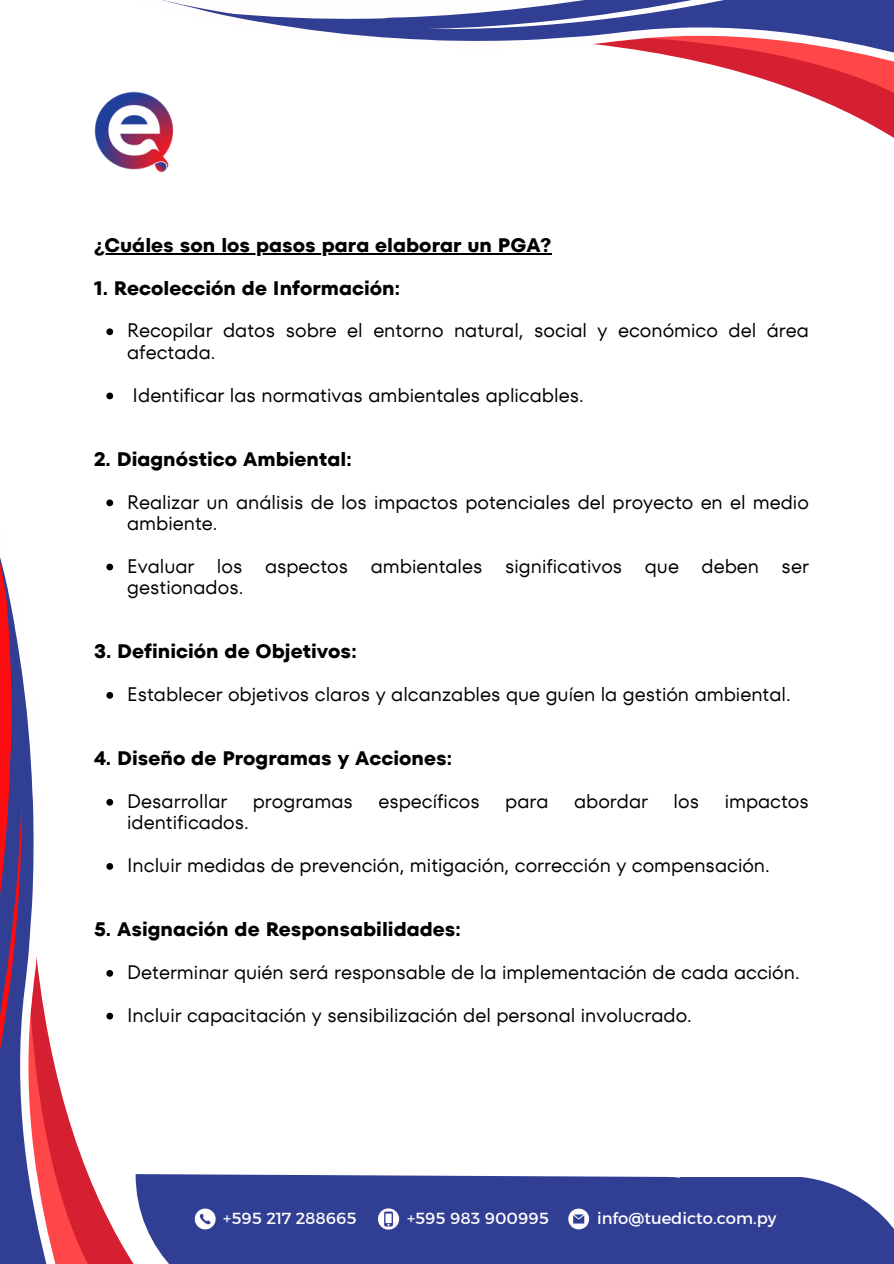
<style>
.page{position:relative;width:894px;height:1264px;background:#fff}
.page>*{position:absolute;margin:0;border:0;box-sizing:border-box;transform-origin:0 0}
.t1{font:19.5px/21.3px "TT Fors";color:#000}
.t2{font:700 19.5px "TT Fors";color:#000}
.t3{font:16.35px "Kief Montaser Regular";color:#fffdfd}
</style>
<div class="page">
<svg style="left:827px;top:103px;width:66px;height:35px"></svg>
<svg style="left:721px;top:67px;width:172px;height:36px;fill:#d52031"></svg>
<svg style="left:162px;top:0;width:731px;height:67px"></svg>
<div style="left:143px;top:1174px;width:537px;height:89px;background:#303e93"></div>
<svg style="left:96px;top:798px;width:47px;height:465px"></svg>
<svg style="left:59px;top:1084px;width:37px;height:179px;fill:#d52031"></svg>
<svg style="left:0;top:557px;width:59px;height:706px"></svg>
<div style="left:680px;top:1177px;width:213px;height:86px;background:#303e93"></div>
<svg style="left:801px;top:1177px;width:92px;height:51px"></svg>
<hr style="left:94px;top:253px;width:457px;height:1px;background:#000">
<svg style="left:106px;top:328px;width:7px;height:7px"></svg>
<svg style="left:106px;top:392px;width:7px;height:7px"></svg>
<svg style="left:106px;top:499px;width:7px;height:7px"></svg>
<svg style="left:106px;top:563px;width:7px;height:7px"></svg>
<svg style="left:106px;top:692px;width:7px;height:6px"></svg>
<svg style="left:106px;top:799px;width:7px;height:6px"></svg>
<svg style="left:106px;top:863px;width:7px;height:6px"></svg>
<svg style="left:106px;top:970px;width:7px;height:6px"></svg>
<svg style="left:106px;top:1012px;width:7px;height:7px"></svg>
<img style="left:94px;top:91px;width:80px;height:82px">
<div style="left:378px;top:1208px;width:21px;height:21px;background:#fffdfd;border-radius:50%"></div>
<svg style="left:384px;top:1211px;width:9px;height:15px"></svg>
<svg style="left:195px;top:1208px;width:20px;height:21px"></svg>
<svg style="left:568px;top:1208px;width:21px;height:21px"></svg>
<p class="t2" style="left:94px;top:231px;width:459px">¿Cuáles son los pasos para elaborar un PGA?</p>
<p class="t2" style="left:94px;top:274px;width:307px">1. Recolección de Información:</p>
<h1 class="t1" style="left:127px;top:320px;width:683px">Recopilar datos sobre el entorno natural, social y económico del área afectada.</h1>
<h1 class="t1" style="left:133px;top:384px;width:452px">Identificar las normativas ambientales aplicables.</h1>
<p class="t2" style="left:94px;top:445px;width:259px">2. Diagnóstico Ambiental:</p>
<p class="t1" style="left:127px;top:491px;width:683px">Realizar un análisis de los impactos potenciales del proyecto en el medio ambiente.</p>
<h1 class="t1" style="left:127px;top:555px;width:683px">Evaluar los aspectos ambientales significativos que deben ser gestionados.</h1>
<p class="t2" style="left:94px;top:637px;width:264px">3. Definición de Objetivos:</p>
<p class="t1" style="left:127px;top:683px;width:665px">Establecer objetivos claros y alcanzables que guíen la gestión ambiental.</p>
<h1 class="t2" style="left:94px;top:744px;width:359px">4. Diseño de Programas y Acciones:</h1>
<p class="t1" style="left:127px;top:790px;width:102px">Desarrollar</p>
<p class="t1" style="left:253px;top:790px;width:101px">programas</p>
<p class="t1" style="left:378px;top:790px;width:103px">específicos</p>
<p class="t1" style="left:505px;top:790px;width:45px">para</p>
<p class="t1" style="left:574px;top:790px;width:76px">abordar</p>
<p class="t1" style="left:673px;top:790px;width:27px">los</p>
<p class="t1" style="left:724px;top:790px;width:86px">impactos</p>
<p class="t1" style="left:127px;top:811px;width:123px">identificados.</p>
<h1 class="t1" style="left:127px;top:854px;width:644px">Incluir medidas de prevención, mitigación, corrección y compensación.</h1>
<p class="t2" style="left:94px;top:915px;width:368px">5. Asignación de Responsabilidades:</p>
<p class="t1" style="left:127px;top:961px;width:673px">Determinar quién será responsable de la implementación de cada acción.</p>
<h1 class="t1" style="left:127px;top:1004px;width:566px">Incluir capacitación y sensibilización del personal involucrado.</h1>
<p class="t3" style="left:223px;top:1207px;width:135px">+595 217 288665</p>
<p class="t3" style="left:407px;top:1207px;width:143px">+595 983 900995</p>
<p class="t3" style="left:597px;top:1207px;width:181px">info@tuedicto.com.py</p>
</div>
